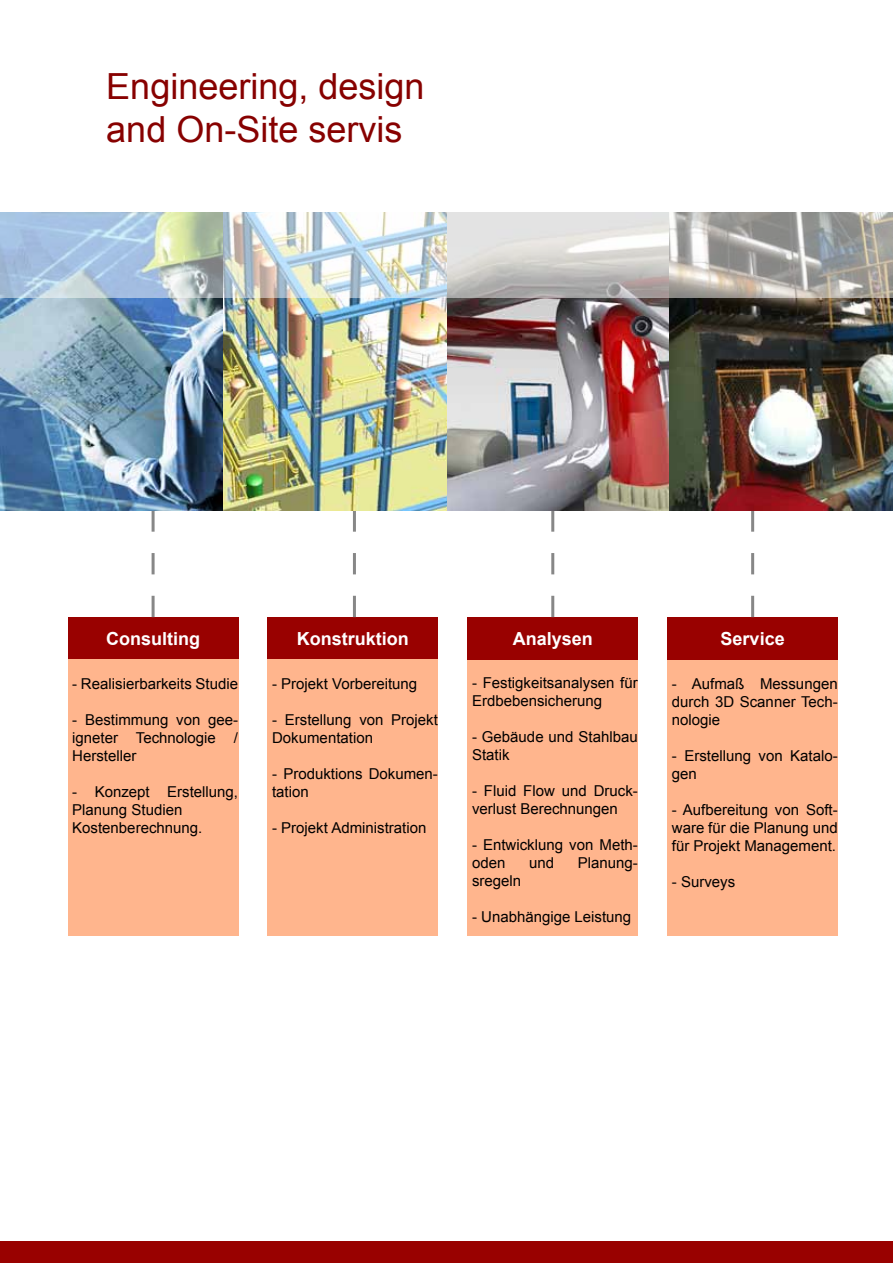
<style>
.page{position:relative;width:893px;height:1263px;background:#fff}
.page>*{position:absolute;margin:0;border:0;box-sizing:border-box;transform-origin:0 0}
.t1{font:36px/43.2px "Arial";color:#870100}
.t2{font:700 18px "Arial";color:#fff}
.t3{font:15px/18px "Arial";color:#000}
</style>
<div class="page">
<div style="left:68px;top:617px;width:170px;height:43px;background:#990100"></div>
<div style="left:268px;top:617px;width:170px;height:43px;background:#990100"></div>
<div style="left:68px;top:660px;width:170px;height:276px;background:#ffb58d"></div>
<div style="left:268px;top:660px;width:170px;height:276px;background:#ffb58d"></div>
<div style="left:468px;top:660px;width:170px;height:276px;background:#ffb58d"></div>
<div style="left:668px;top:660px;width:170px;height:276px;background:#ffb58d"></div>
<div style="left:468px;top:617px;width:170px;height:43px;background:#990100"></div>
<div style="left:668px;top:617px;width:170px;height:43px;background:#990100"></div>
<svg style="left:152px;top:510px;width:3px;height:107px"></svg>
<svg style="left:353px;top:510px;width:3px;height:107px"></svg>
<svg style="left:551px;top:510px;width:3px;height:107px"></svg>
<svg style="left:751px;top:510px;width:3px;height:107px"></svg>
<img style="left:0;top:298px;width:893px;height:212px">
<img style="left:0;top:213px;width:893px;height:85px">
<div style="left:0;top:1242px;width:893px;height:21px;background:#990100"></div>
<h1 class="t1" style="left:106px;top:65px;width:320px">Engineering, design and On-Site servis</h1>
<p class="t2" style="left:106px;top:627px;width:95px">Consulting</p>
<p class="t2" style="left:297px;top:627px;width:113px">Konstruktion</p>
<p class="t3" style="left:72px;top:674px;width:167px">- Realisierbarkeits Studie</p>
<p class="t3" style="left:72px;top:710px;width:167px;text-align:justify">- Bestimmung von gee&shy;igneter Technologie / Hersteller</p>
<p class="t3" style="left:72px;top:782px;width:167px">- Konzept Erstellung,<br>Planung Studien<br>Kostenberechnung.</p>
<p class="t3" style="left:272px;top:674px;width:147px">- Projekt Vorbereitung</p>
<p class="t3" style="left:272px;top:710px;width:167px">- Erstellung von Projekt<br>Dokumentation</p>
<p class="t3" style="left:272px;top:764px;width:167px">- Produktions Dokumen&shy;tation</p>
<p class="t3" style="left:272px;top:818px;width:156px">- Projekt Administration</p>
<p class="t2" style="left:513px;top:627px;width:82px">Analysen</p>
<p class="t2" style="left:721px;top:627px;width:66px">Service</p>
<p class="t3" style="left:472px;top:673px;width:167px">- Festigkeitsanalysen für<br>Erdbebensicherung</p>
<p class="t3" style="left:472px;top:727px;width:167px">- Gebäude und Stahlbau<br>Statik</p>
<p class="t3" style="left:472px;top:781px;width:167px">- Fluid Flow und Druck&shy;verlust Berechnungen</p>
<p class="t3" style="left:472px;top:835px;width:167px">- Entwicklung von Meth&shy;oden</p>
<p class="t3" style="left:529px;top:853px;width:27px">und</p>
<p class="t3" style="left:578px;top:853px;width:62px">Planung-</p>
<p class="t3" style="left:472px;top:871px;width:51px">sregeln</p>
<p class="t3" style="left:472px;top:907px;width:161px">- Unabhängige Leistung</p>
<p class="t3" style="left:672px;top:674px;width:167px;text-align:justify">- Aufmaß Messungen durch 3D Scanner Tech&shy;nologie</p>
<p class="t3" style="left:672px;top:746px;width:167px">- Erstellung von Katalo&shy;gen</p>
<p class="t3" style="left:672px;top:800px;width:167px;text-align:justify">- Aufbereitung von Soft&shy;ware für die Planung und für Projekt Management.</p>
<p class="t3" style="left:672px;top:872px;width:65px">- Surveys</p>
</div>
